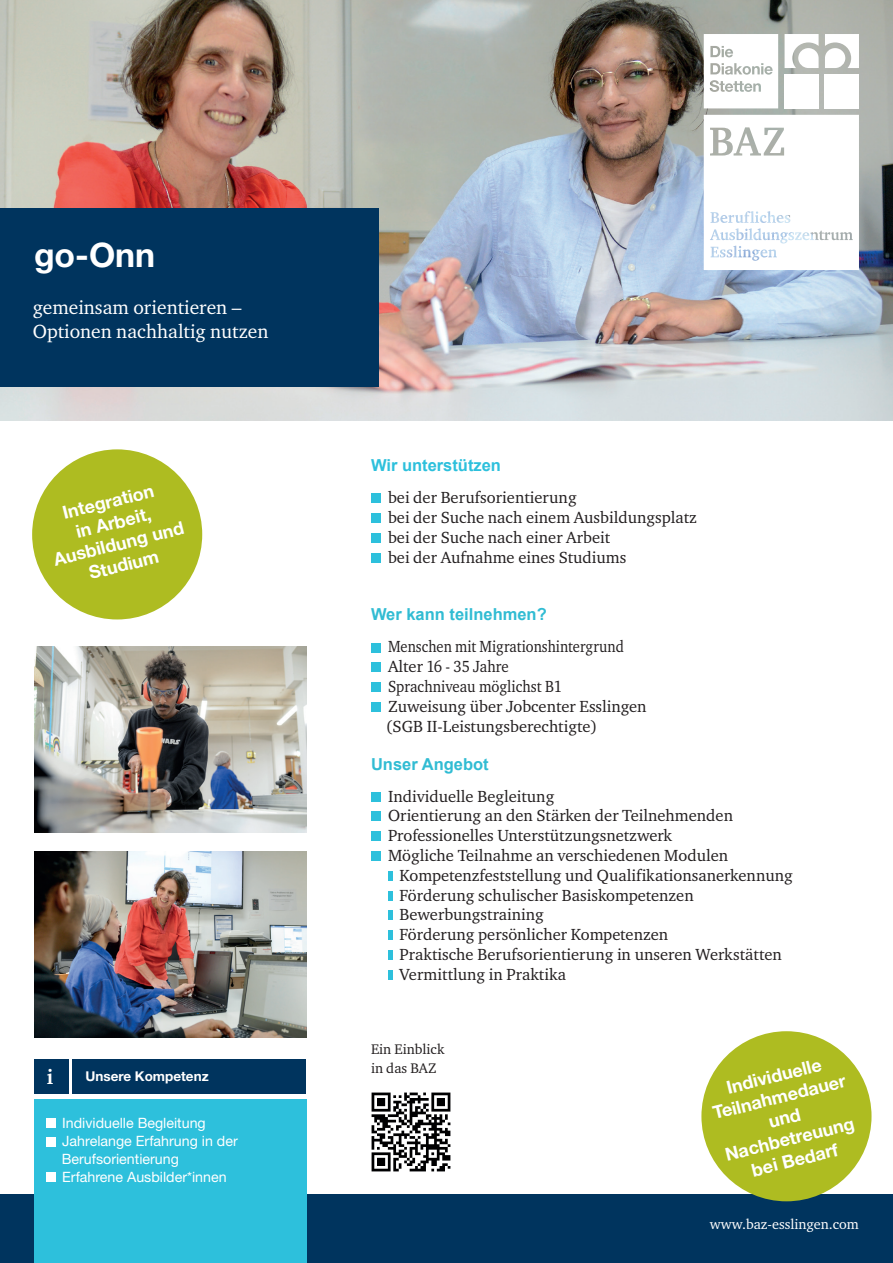
<style>
.page{position:relative;width:893px;height:1263px;background:#fff}
.page>*{position:absolute;margin:0;border:0;box-sizing:border-box;transform-origin:0 0}
.t1{font:700 33.75px "Helvetica Neue LT Std";color:#fff}
.t2{font:700 21px "Charter ITC";color:#fff}
.t3{font:19.5px/24px "Charter ITC";color:#fff}
.t4{font:700 18px/21.6px "Helvetica Neue LT Pro";color:#fff;text-align:center}
.t5{font:700 18px/21.6px "Helvetica Neue LT Std";color:#fff;text-align:center}
.t6{font:16.5px/19.8px "Charter ITC";color:#231f20}
.t7{font:16.5px/19.8px "Charter ITC";color:#231f20;scale:.88 1}
.t8{font:700 16.5px "Arial";color:#31bcd3}
.t9{font:700 16.5px "Arial";color:#2dc0dc}
.t10{font:14.25px/18.6px "Helvetica Neue LT Std";color:#fff}
.t11{font:14.25px "Charter ITC";color:#fff}
.t12{font:14.25px/18.6px "Charter ITC";color:#231f20}
.t13{font:700 13.5px "Helvetica Neue LT Std";color:#fff}
</style>
<div class="page">
<div style="left:0;top:1195px;width:893px;height:68px;background:#00345e"></div>
<img style="left:0;top:0;width:893px;height:421px">
<div style="left:34px;top:1099px;width:272px;height:164px;background:#2dc0dc"></div>
<div style="left:0;top:209px;width:378px;height:178px;background:#00345e"></div>
<div style="left:825px;top:74px;width:34px;height:34px;background:#fff"></div>
<svg style="left:825px;top:34px;width:34px;height:34px"></svg>
<div style="left:785px;top:74px;width:34px;height:34px;background:#fff"></div>
<svg style="left:785px;top:34px;width:34px;height:34px"></svg>
<svg style="left:704px;top:34px;width:74px;height:74px"></svg>
<svg style="left:704px;top:115px;width:155px;height:155px"></svg>
<div style="left:371px;top:494px;width:10px;height:9px;background:#2dc0dc"></div>
<div style="left:371px;top:513px;width:10px;height:10px;background:#2dc0dc"></div>
<div style="left:371px;top:533px;width:10px;height:10px;background:#2dc0dc"></div>
<div style="left:371px;top:553px;width:10px;height:10px;background:#2dc0dc"></div>
<div style="left:371px;top:643px;width:10px;height:9px;background:#2dc0dc"></div>
<div style="left:371px;top:662px;width:10px;height:10px;background:#2dc0dc"></div>
<div style="left:371px;top:682px;width:10px;height:10px;background:#2dc0dc"></div>
<div style="left:371px;top:702px;width:10px;height:10px;background:#2dc0dc"></div>
<div style="left:371px;top:792px;width:10px;height:9px;background:#2dc0dc"></div>
<div style="left:371px;top:812px;width:10px;height:9px;background:#2dc0dc"></div>
<div style="left:371px;top:831px;width:10px;height:10px;background:#2dc0dc"></div>
<div style="left:371px;top:851px;width:10px;height:10px;background:#2dc0dc"></div>
<hr style="left:388px;top:871px;width:4px;height:10px;background:#2dc0dc">
<svg style="left:388px;top:891px;width:4px;height:9px"></svg>
<svg style="left:388px;top:911px;width:4px;height:9px"></svg>
<hr style="left:388px;top:930px;width:4px;height:10px;background:#2dc0dc">
<hr style="left:388px;top:950px;width:4px;height:10px;background:#2dc0dc">
<hr style="left:388px;top:970px;width:4px;height:10px;background:#2dc0dc">
<img style="left:34px;top:646px;width:272px;height:186px">
<img style="left:34px;top:851px;width:272px;height:186px">
<div style="left:32px;top:449px;width:170px;height:170px;background:#aebc21;border-radius:50%"></div>
<div style="left:46px;top:1118px;width:10px;height:10px;background:#fff"></div>
<div style="left:46px;top:1137px;width:10px;height:9px;background:#fff"></div>
<div style="left:46px;top:1172px;width:10px;height:10px;background:#fff"></div>
<div style="left:72px;top:1059px;width:234px;height:34px;background:#00345e"></div>
<div style="left:34px;top:1059px;width:34px;height:34px;background:#00345e"></div>
<div style="left:701px;top:1031px;width:170px;height:170px;background:#aebc21;border-radius:50%"></div>
<img style="left:371px;top:1092px;width:80px;height:80px">
<h1 class="t1" style="left:34px;top:234px;width:123px">go-Onn</h1>
<p class="t3" style="left:33px;top:294px;width:237px">gemeinsam orientieren –<br>Optionen nachhaltig nutzen</p>
<p class="t5" style="left:41px;top:507px;width:135px;rotate:-14deg">Integration<br>in Arbeit,<br>Ausbildung und<br>Studium</p>
<p class="t9" style="left:371px;top:453px;width:132px">Wir unterstützen</p>
<p class="t6" style="left:388px;top:487px;width:310px">bei der Berufsorientierung<br>bei der Suche nach einem Ausbildungsplatz bei der Suche nach einer Arbeit<br>bei der Aufnahme eines Studiums</p>
<p class="t8" style="left:371px;top:602px;width:177px">Wer kann teilnehmen?</p>
<p class="t7" style="left:386px;top:636px;width:298px">Menschen mit Migrationshintergrund<br>Alter 16 - 35 Jahre<br>Sprachniveau möglichst B1<br>Zuweisung über Jobcenter Esslingen (SGB II-Leistungsberechtigte)</p>
<p class="t8" style="left:371px;top:753px;width:119px">Unser Angebot</p>
<p class="t6" style="left:388px;top:785px;width:168px">Individuelle Begleitung</p>
<p class="t6" style="left:388px;top:805px;width:347px">Orientierung an den Stärken der Teilnehmenden</p>
<p class="t6" style="left:388px;top:825px;width:286px">Professionelles Unterstützungsnetzwerk</p>
<p class="t6" style="left:388px;top:845px;width:342px">Mögliche Teilnahme an verschiedenen Modulen</p>
<p class="t6" style="left:400px;top:865px;width:395px">Kompetenzfeststellung und Qualifikationsanerkennung</p>
<p class="t6" style="left:400px;top:884px;width:296px">Förderung schulischer Basiskompetenzen</p>
<p class="t6" style="left:400px;top:904px;width:146px">Bewerbungstraining</p>
<p class="t6" style="left:400px;top:924px;width:270px">Förderung persönlicher Kompetenzen</p>
<p class="t6" style="left:400px;top:944px;width:384px">Praktische Berufsorientierung in unseren Werkstätten</p>
<p class="t6" style="left:400px;top:964px;width:168px">Vermittlung in Praktika</p>
<p class="t12" style="left:371px;top:1039px;width:75px">Ein Einblick in das BAZ</p>
<p class="t2" style="left:47px;top:1064px;width:8px">i</p>
<p class="t13" style="left:85px;top:1068px;width:125px">Unsere Kompetenz</p>
<p class="t4" style="left:705px;top:1081px;width:138px;rotate:-14deg">Individuelle<br>Teilnahmedauer und<br>Nachbetreuung bei Bedarf</p>
<p class="t10" style="left:62px;top:1113px;width:177px">Individuelle Begleitung<br>Jahrelange Erfahrung in der</p>
<p class="t10" style="left:62px;top:1149px;width:166px">Berufsorientierung<br>Erfahrene Ausbilder*innen</p>
<p class="t11" style="left:710px;top:1215px;width:151px">www.baz-esslingen.com</p>
</div>
